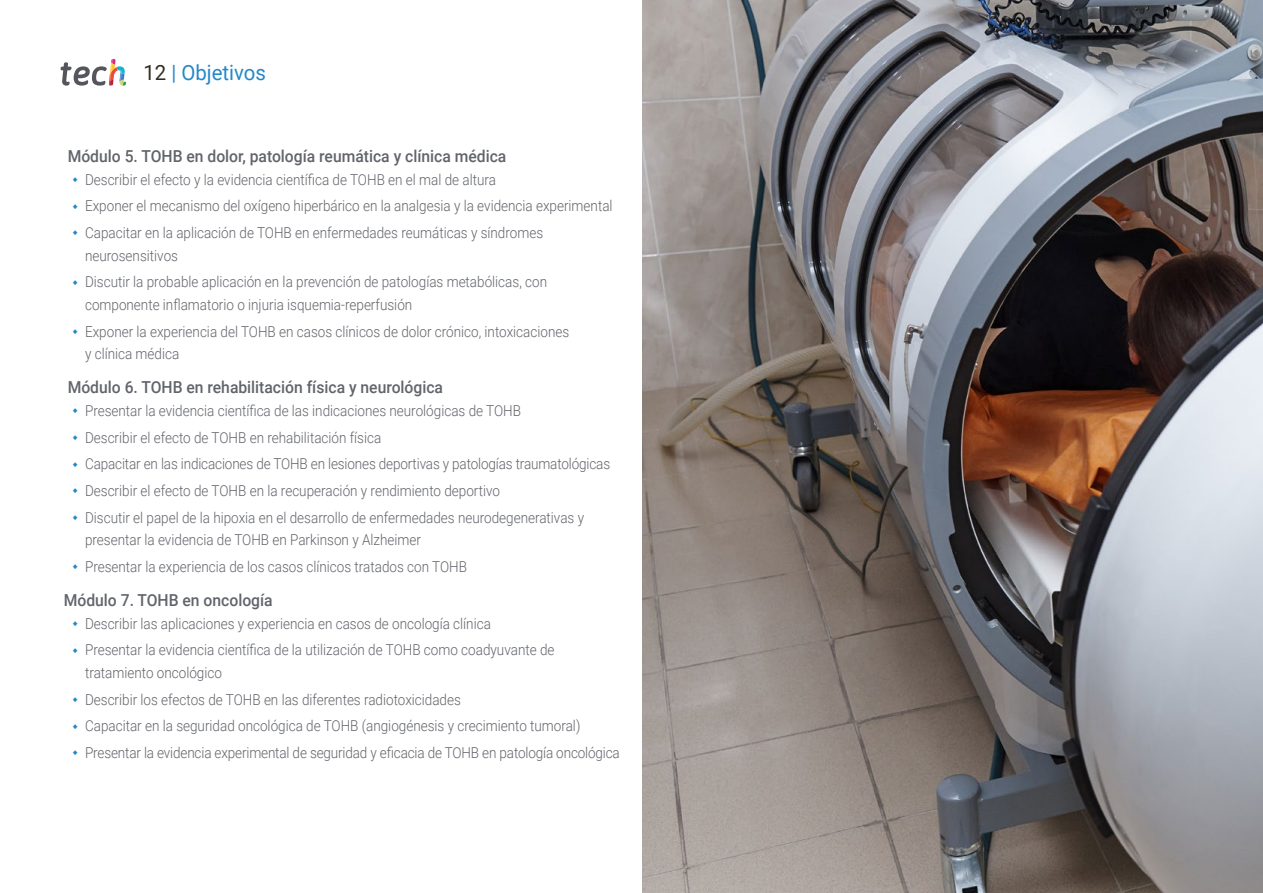
<style>
.page{position:relative;width:1263px;height:893px;background:#fff}
.page>*{position:absolute;margin:0;border:0;box-sizing:border-box;transform-origin:0 0}
.t1{font:21px "Roboto";color:#2488c9}
.t2{font:500 16.5px "Roboto";color:#61646a;scale:.95 1}
.t3{font:300 15px/26.7px "Roboto";color:#61646a;scale:.9 1}
.s1{color:#312e20}
</style>
<div class="page">
<img style="left:642px;top:0;width:621px;height:893px">
<svg style="left:61px;top:59px;width:65px;height:27px"></svg>
<h1 class="t1" style="left:144px;top:57px;width:124px"><span class="s1">12</span> | Objetivos</h1>
<p class="t2" style="left:68px;top:145px;width:463px">Módulo 5. TOHB en dolor, patología reumática y clínica médica</p>
<p class="t3" style="left:85px;top:165px;width:588px">Describir el efecto y la evidencia científica de TOHB en el mal de altura<br>Exponer el mecanismo del oxígeno hiperbárico en la analgesia y la evidencia experimental<br>Capacitar en la aplicación de TOHB en enfermedades reumáticas y síndromes</p>
<p class="t3" style="left:85px;top:241px;width:515px">neurosensitivos<br>Discutir la probable aplicación en la prevención de patologías metabólicas, con</p>
<p class="t3" style="left:85px;top:291px;width:539px">componente inflamatorio o injuria isquemia-reperfusión<br>Exponer la experiencia del TOHB en casos clínicos de dolor crónico, intoxicaciones</p>
<p class="t3" style="left:85px;top:340px;width:106px">y clínica médica</p>
<p class="t2" style="left:68px;top:376px;width:397px">Módulo 6. TOHB en rehabilitación física y neurológica</p>
<p class="t3" style="left:85px;top:397px;width:585px">Presentar la evidencia científica de las indicaciones neurológicas de TOHB<br>Describir el efecto de TOHB en rehabilitación física<br>Capacitar en las indicaciones de TOHB en lesiones deportivas y patologías traumatológicas Describir el efecto de TOHB en la recuperación y rendimiento deportivo<br>Discutir el papel de la hipoxia en el desarrollo de enfermedades neurodegenerativas y</p>
<p class="t3" style="left:85px;top:526px;width:426px">presentar la evidencia de TOHB en Parkinson y Alzheimer<br>Presentar la experiencia de los casos clínicos tratados con TOHB</p>
<p class="t2" style="left:64px;top:589px;width:221px">Módulo 7. TOHB en oncología</p>
<p class="t3" style="left:85px;top:609px;width:523px">Describir las aplicaciones y experiencia en casos de oncología clínica<br>Presentar la evidencia científica de la utilización de TOHB como coadyuvante de</p>
<p class="t3" style="left:85px;top:659px;width:596px">tratamiento oncológico<br>Describir los efectos de TOHB en las diferentes radiotoxicidades<br>Capacitar en la seguridad oncológica de TOHB (angiogénesis y crecimiento tumoral)<br>Presentar la evidencia experimental de seguridad y eficacia de TOHB en patología oncológica</p>
</div>
